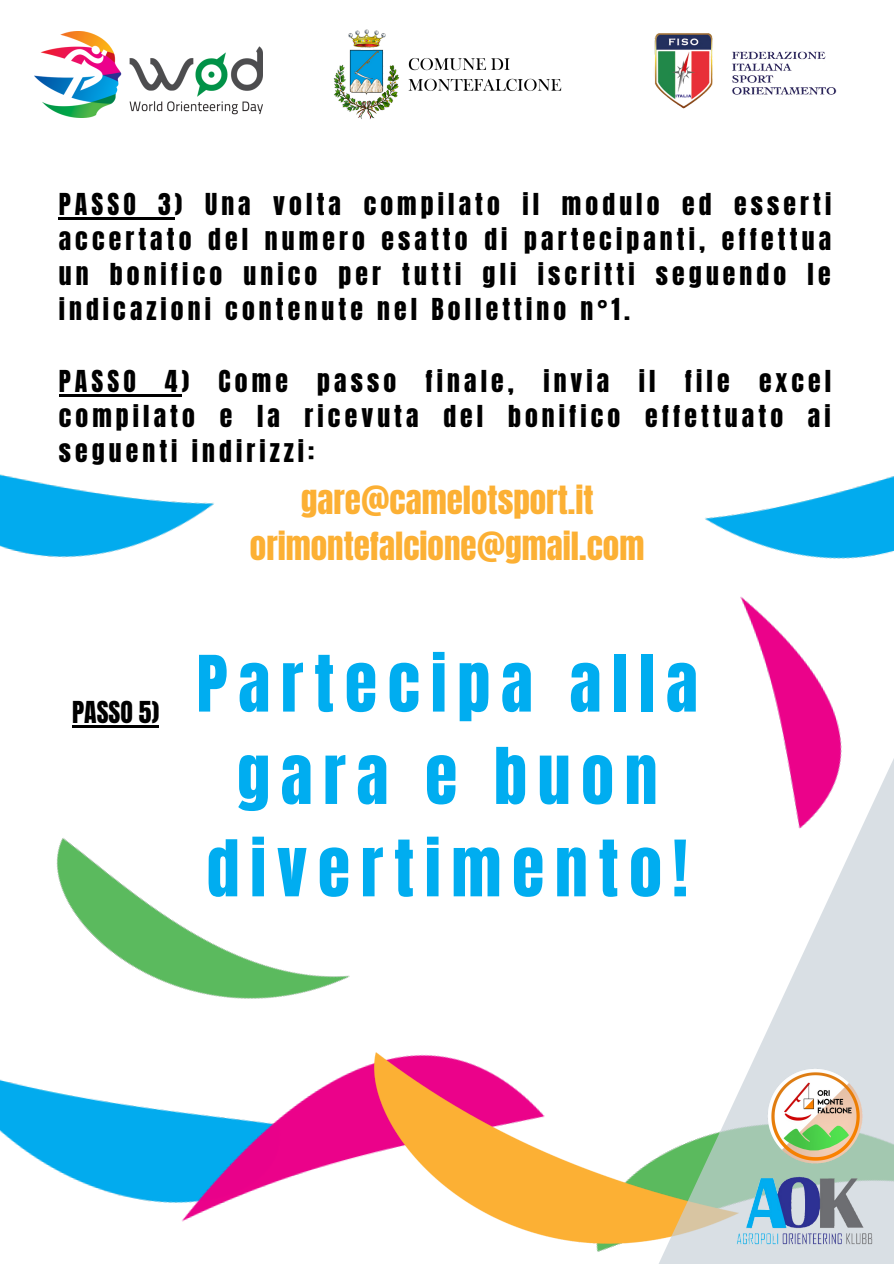
<style>
.page{position:relative;width:894px;height:1264px;background:#fff}
.page>*{position:absolute;margin:0;border:0;box-sizing:border-box;transform-origin:0 0}
.t1{font:66px/92.4px "Anton";letter-spacing:.16em;color:#00adf0;text-align:center}
.t2{font:33px "Anton";color:#fcb034}
.t3{font:25.65px/35px "Anton";letter-spacing:.16em;color:#000;text-align:justify}
</style>
<div class="page">
<img style="left:27px;top:1152px;width:75px;height:38px">
<img style="left:102px;top:1152px;width:250px;height:70px">
<img style="left:352px;top:1054px;width:178px;height:178px">
<svg style="left:530px;top:861px;width:363px;height:402px"></svg>
<img style="left:767px;top:1068px;width:96px;height:96px">
<img style="left:732px;top:1173px;width:144px;height:76px">
<img style="left:34px;top:32px;width:229px;height:85px">
<img style="left:654px;top:33px;width:183px;height:76px">
<img style="left:333px;top:29px;width:229px;height:90px">
<hr style="left:59px;top:217px;width:116px;height:2px;background:#000">
<img style="left:776px;top:705px;width:117px;height:156px">
<img style="left:0;top:725px;width:418px;height:427px">
<img style="left:0;top:394px;width:214px;height:164px">
<img style="left:705px;top:476px;width:188px;height:229px">
<p class="t3" style="left:59px;top:187px;width:774px">PASSO 3) Una volta compilato il modulo ed esserti accertato del numero esatto di partecipanti, effettua un bonifico unico per tutti gli iscritti seguendo le indicazioni contenute nel Bollettino n°1.</p>
<p class="t3" style="left:59px;top:364px;width:773px">PASSO 4) Come passo finale, invia il file excel compilato e la ricevuta del bonifico effettuato ai seguenti indirizzi:</p>
<p class="t2" style="left:301px;top:476px;width:294px">gare@camelotsport.it</p>
<p class="t2" style="left:250px;top:522px;width:396px">orimontefalcione@gmail.com</p>
<p class="t3" style="left:72px;top:694px;width:88px">PASSO 5)</p>
<p class="t1" style="left:196px;top:638px;width:502px">Partecipa alla gara e buon divertimento!</p>
</div>
